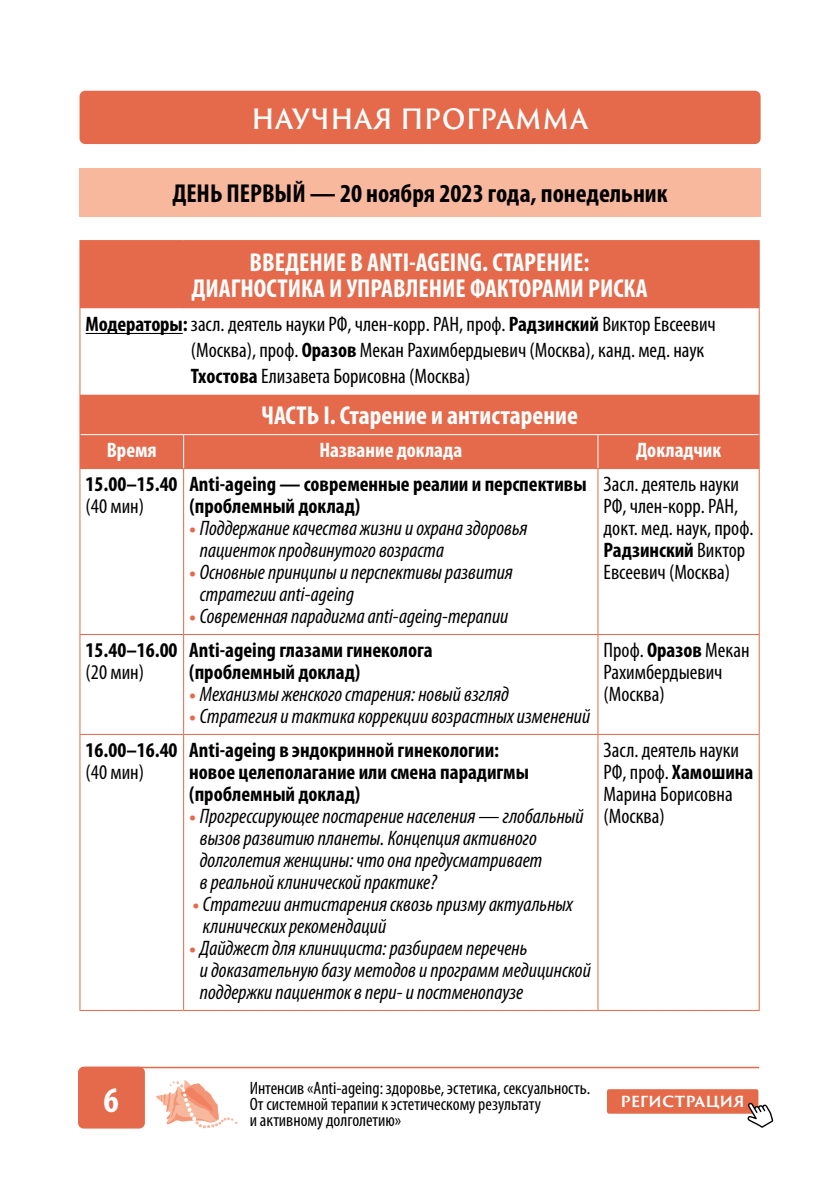
<style>
.page{position:relative;width:840px;height:1191px;background:#fff}
.page>*{position:absolute;margin:0;border:0;box-sizing:border-box;transform-origin:0 0}
.t1{font:700 condensed 36px "Myriad Pro";color:#fff}
.t2{font:600 27.2px "Trajan Sans Pro";letter-spacing:.005em;color:#fff;scale:.95 1}
.t3{font:700 condensed 26px/26px "Myriad Pro";color:#fff;text-align:center}
.t4{font:700 condensed 26px "Myriad Pro";color:#000}
.t5{font:italic condensed 21px/22px "Myriad Pro";color:#000}
.t6{font:condensed 21px/22px "Myriad Pro";color:#000}
.t7{font:700 condensed 21px/22px "Myriad Pro";color:#000}
.t8{font:700 condensed 21px "Myriad Pro";color:#fff}
.t9{font:condensed 18px/16px "Myriad Pro";color:#000}
.t10{font:700 15px "Trajan Sans Pro";color:#fff}
.s1{font-weight:700}
.s2{font-size:26px;color:#e46a4b}
</style>
<div class="page">
<hr style="left:84px;top:1066px;width:674px;height:2px;background:#e46a4b">
<div style="left:78px;top:1066px;width:67px;height:62px;background:#e46a4b;border-radius:6px"></div>
<svg style="left:155px;top:1080px;width:82px;height:48px"></svg>
<div style="left:606px;top:1089px;width:152px;height:24px;background:#e46a49;border-radius:2px"></div>
<svg style="left:747px;top:1102px;width:25px;height:25px"></svg>
<div style="left:79px;top:91px;width:681px;height:53px;background:#e46a4b;border-radius:6px"></div>
<div style="left:79px;top:168px;width:681px;height:48px;background:#f7b89e"></div>
<svg style="left:80px;top:241px;width:678px;height:227px;fill:#e46a4b"></svg>
<hr style="left:183px;top:435px;width:1px;height:33px;background:#fff">
<hr style="left:597px;top:435px;width:1px;height:33px;background:#fff">
<hr style="left:79px;top:1010px;width:104px;height:1px;background:#e46a4b">
<hr style="left:183px;top:1010px;width:414px;height:1px;background:#e46a4b">
<hr style="left:597px;top:1010px;width:162px;height:1px;background:#e46a4b">
<hr style="left:80px;top:434px;width:103px;height:1px;background:#fff">
<hr style="left:183px;top:434px;width:414px;height:1px;background:#fff">
<hr style="left:597px;top:434px;width:161px;height:1px;background:#fff">
<hr style="left:79px;top:240px;width:104px;height:1px;background:#e46a4b">
<hr style="left:79px;top:241px;width:1px;height:68px;background:#e46a4b">
<hr style="left:183px;top:240px;width:414px;height:1px;background:#e46a4b">
<hr style="left:597px;top:240px;width:162px;height:1px;background:#e46a4b">
<hr style="left:758px;top:241px;width:1px;height:68px;background:#e46a4b">
<hr style="left:79px;top:309px;width:1px;height:86px;background:#e46a4b">
<hr style="left:758px;top:309px;width:1px;height:86px;background:#e46a4b">
<hr style="left:79px;top:395px;width:1px;height:39px;background:#e46a4b">
<hr style="left:758px;top:395px;width:1px;height:39px;background:#e46a4b">
<hr style="left:79px;top:434px;width:1px;height:34px;background:#e46a4b">
<hr style="left:758px;top:434px;width:1px;height:34px;background:#e46a4b">
<hr style="left:79px;top:468px;width:104px;height:1px;background:#e46a4b">
<hr style="left:79px;top:469px;width:1px;height:165px;background:#e46a4b">
<hr style="left:183px;top:468px;width:414px;height:1px;background:#e46a4b">
<hr style="left:183px;top:469px;width:1px;height:165px;background:#e46a4b">
<hr style="left:597px;top:468px;width:162px;height:1px;background:#e46a4b">
<hr style="left:597px;top:469px;width:1px;height:165px;background:#e46a4b">
<hr style="left:758px;top:469px;width:1px;height:165px;background:#e46a4b">
<hr style="left:79px;top:634px;width:104px;height:1px;background:#e46a4b">
<hr style="left:79px;top:635px;width:1px;height:99px;background:#e46a4b">
<hr style="left:183px;top:634px;width:414px;height:1px;background:#e46a4b">
<hr style="left:183px;top:635px;width:1px;height:99px;background:#e46a4b">
<hr style="left:597px;top:634px;width:162px;height:1px;background:#e46a4b">
<hr style="left:597px;top:635px;width:1px;height:99px;background:#e46a4b">
<hr style="left:758px;top:635px;width:1px;height:99px;background:#e46a4b">
<hr style="left:79px;top:734px;width:104px;height:1px;background:#e46a4b">
<hr style="left:79px;top:735px;width:1px;height:275px;background:#e46a4b">
<hr style="left:183px;top:734px;width:414px;height:1px;background:#e46a4b">
<hr style="left:183px;top:735px;width:1px;height:275px;background:#e46a4b">
<hr style="left:597px;top:734px;width:162px;height:1px;background:#e46a4b">
<hr style="left:597px;top:735px;width:1px;height:275px;background:#e46a4b">
<hr style="left:758px;top:735px;width:1px;height:275px;background:#e46a4b">
<hr style="left:80px;top:308px;width:103px;height:1px;background:#fff">
<hr style="left:183px;top:308px;width:414px;height:1px;background:#fff">
<hr style="left:597px;top:308px;width:161px;height:1px;background:#fff">
<hr style="left:86px;top:333px;width:97px;height:1px;background:#000">
<p class="t2" style="left:251px;top:99px;width:356px">НАУЧНАЯ ПРОГРАММА</p>
<p class="t4" style="left:172px;top:177px;width:496px">ДЕНЬ ПЕРВЫЙ — 20 ноября 2023 года, понедельник</p>
<p class="t3" style="left:191px;top:249px;width:457px">ВВЕДЕНИЕ В ANTI-AGEING. СТАРЕНИЕ:<br>ДИАГНОСТИКА И УПРАВЛЕНИЕ ФАКТОРАМИ РИСКА</p>
<p class="t6" style="left:191px;top:311px;width:526px;line-height:26px;text-indent:-105px"><span class="s1">Модераторы:</span> засл. деятель науки РФ, член-корр. РАН, проф. <span class="s1">Радзинский</span> Виктор Евсеевич (Москва), проф. <span class="s1">Оразов</span> Мекан Рахимбердыевич (Москва), канд. мед. наук<br><span class="s1">Тхостова</span> Елизавета Борисовна (Москва)</p>
<p class="t3" style="left:261px;top:402px;width:318px">ЧАСТЬ I. Старение и антистарение</p>
<p class="t8" style="left:107px;top:437px;width:51px">Время</p>
<p class="t8" style="left:319px;top:437px;width:144px">Название доклада</p>
<p class="t8" style="left:635px;top:437px;width:86px">Докладчик</p>
<p class="t7" style="left:86px;top:472px;width:93px">15.00–15.40</p>
<p class="t6" style="left:86px;top:495px;width:60px">(40 мин)</p>
<p class="t7" style="left:189px;top:472px;width:398px">Аnti-ageing — современные реалии и перспективы (проблемный доклад)</p>
<p class="t5" style="left:200px;top:517px;width:329px;text-indent:-11px"><span class="s2">•</span> Поддержание качества жизни и охрана здоровья пациенток продвинутого возраста</p>
<p class="t5" style="left:200px;top:561px;width:314px;text-indent:-11px"><span class="s2">•</span> Основные принципы и перспективы развития стратегии anti-ageing</p>
<p class="t5" style="left:189px;top:605px;width:320px"><span class="s2">•</span> Современная парадигма anti-ageing-терапии</p>
<p class="t6" style="left:603px;top:473px;width:151px">Засл. деятель науки<br>РФ, член-корр. РАН, докт. мед. наук, проф.<br><span class="s1">Радзинский</span> Виктор<br>Евсеевич (Москва)</p>
<p class="t7" style="left:86px;top:638px;width:93px">15.40–16.00</p>
<p class="t6" style="left:86px;top:661px;width:60px">(20 мин)</p>
<p class="t7" style="left:86px;top:738px;width:93px">16.00–16.40</p>
<p class="t6" style="left:86px;top:761px;width:60px">(40 мин)</p>
<p class="t7" style="left:189px;top:638px;width:245px">Anti-ageing глазами гинеколога (проблемный доклад)</p>
<p class="t5" style="left:189px;top:683px;width:321px"><span class="s2">•</span> Механизмы женского старения: новый взгляд</p>
<p class="t5" style="left:189px;top:705px;width:402px"><span class="s2">•</span> Стратегия и тактика коррекции возрастных изменений</p>
<p class="t7" style="left:189px;top:738px;width:341px">Anti-ageing в эндокринной гинекологии: новое целеполагание или смена парадигмы (проблемный доклад)</p>
<p class="t5" style="left:200px;top:805px;width:385px;text-indent:-11px"><span class="s2">•</span> Прогрессирующее постарение населения — глобальный вызов развитию планеты. Концепция активного долголетия женщины: что она предусматривает<br>в реальной клинической практике?</p>
<p class="t5" style="left:203px;top:893px;width:371px;text-indent:-11px"><span class="s2">•</span> Стратегии антистарения сквозь призму актуальных клинических рекомендаций</p>
<p class="t5" style="left:200px;top:937px;width:392px;text-indent:-11px"><span class="s2">•</span> Дайджест для клинициста: разбираем перечень<br>и доказательную базу методов и программ медицинской поддержки пациенток в пери- и постменопаузе</p>
<p class="t6" style="left:603px;top:639px;width:147px">Проф. <span class="s1">Оразов</span> Мекан<br>Рахимбердыевич (Москва)</p>
<p class="t6" style="left:603px;top:739px;width:151px">Засл. деятель науки<br>РФ, проф. <span class="s1">Хамошина<br></span>Марина Борисовна (Москва)</p>
<p class="t9" style="left:249px;top:1080px;width:342px">Интенсив «Anti-ageing: здоровье, эстетика, сексуальность.<br>От системной терапии к эстетическому результату<br>и активному долголетию»</p>
<h1 class="t1" style="left:103px;top:1077px;width:17px">6</h1>
<p class="t10" style="left:620px;top:1090px;width:126px">РЕГИСТРАЦИЯ</p>
</div>
